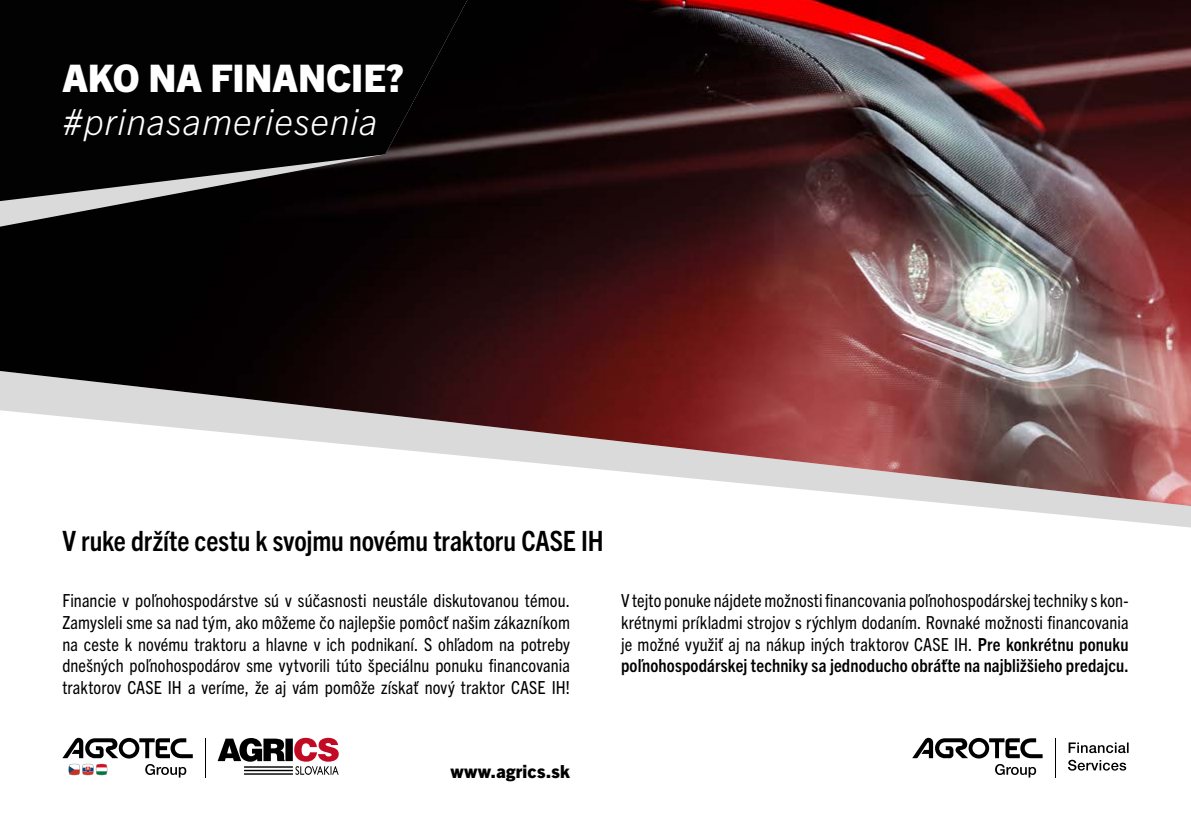
<style>
.page{position:relative;width:1191px;height:840px;background:#fff}
.page>*{position:absolute;margin:0;border:0;box-sizing:border-box;transform-origin:0 0}
.t1{font:800 38px "Trade Gothic Next LT Pro";color:#fff}
.t2{font:italic 300 36px "Trade Gothic Next LT Pro";letter-spacing:.025em;color:#fff}
.t3{font:700 condensed 28px "Trade Gothic Next LT Pro";letter-spacing:-.005em;color:#000}
.t4{font:condensed 18px/21.6px "Trade Gothic Next LT Pro";letter-spacing:.005em;color:#000;text-align:justify}
.t5{font:800 18px "Trade Gothic Next LT Pro";letter-spacing:.02em;color:#000}
.s1{font-weight:700}
</style>
<div class="page">
<svg style="left:975px;top:506px;width:216px;height:21px;fill:#dcdcdc"></svg>
<img style="left:0;top:0;width:1191px;height:506px">
<svg style="left:0;top:201px;width:467px;height:25px;background:#242222"></svg>
<svg style="left:0;top:0;width:467px;height:201px;background:#0a090a"></svg>
<hr style="left:1054px;top:737px;width:1px;height:40px;background:#000">
<svg style="left:912px;top:737px;width:130px;height:40px"></svg>
<svg style="left:1068px;top:742px;width:60px;height:28px"></svg>
<hr style="left:205px;top:737px;width:1px;height:40px;background:#000">
<svg style="left:62px;top:737px;width:131px;height:40px"></svg>
<svg style="left:218px;top:737px;width:121px;height:37px"></svg>
<h1 class="t1" style="left:62px;top:51px;width:343px">AKO NA FINANCIE?</h1>
<h2 class="t2" style="left:62px;top:97px;width:316px">#prinasameriesenia</h2>
<h3 class="t3" style="left:62px;top:521px;width:542px">V ruke držíte cestu k svojmu novému traktoru CASE IH</h3>
<p class="t4" style="left:62px;top:588px;width:509px">Financie v poľnohospodárstve sú v súčasnosti neustále diskutovanou témou.<br>Zamysleli sme sa nad tým, ako môžeme čo najlepšie pomôcť našim zákazníkom na ceste k novému traktoru a hlavne v ich podnikaní. S ohľadom na potreby dnešných poľnohospodárov sme vytvorili túto špeciálnu ponuku financovania traktorov CASE IH a veríme, že aj vám pomôže získať nový traktor CASE IH!</p>
<p class="t4" style="left:621px;top:588px;width:509px">V tejto ponuke nájdete možnosti financovania poľnohospodárskej techniky s kon&shy;krétnymi príkladmi strojov s rýchlym dodaním. Rovnaké možnosti financovania je možné využiť aj na nákup iných traktorov CASE IH. <span class="s1">Pre konkrétnu ponuku poľnohospodárskej techniky sa jednoducho obráťte na najbližšieho predajcu.</span></p>
<p class="t5" style="left:451px;top:758px;width:121px">www.agrics.sk</p>
</div>
